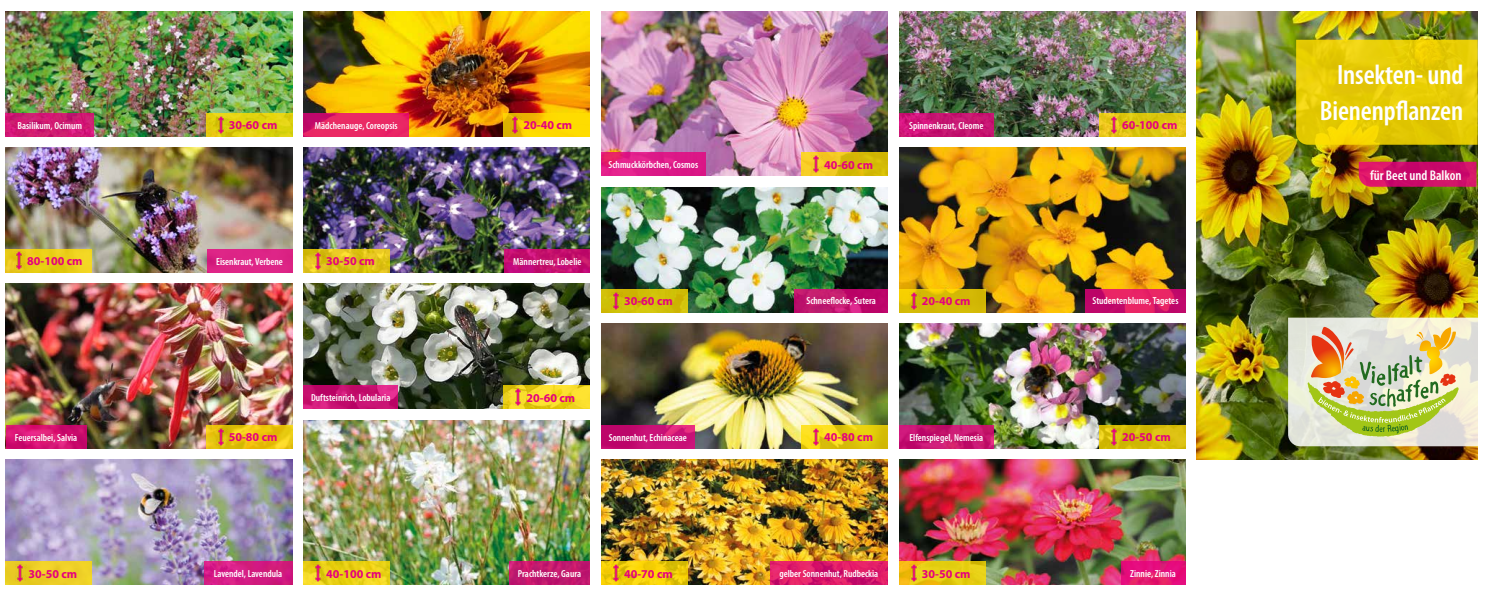
<style>
.page{position:relative;width:1489px;height:596px;background:#fff}
.page>*{position:absolute;margin:0;border:0;box-sizing:border-box;transform-origin:0 0}
.t1{font:600 condensed 28px/36.4px "Myriad Pro";letter-spacing:-.005em;color:#fff;text-align:right}
.t2{font:600 condensed 14px "Myriad Pro";color:#fff}
.t3{font:700 12px "Myriad Pro";color:#e6007d}
.t4{font:600 condensed 10.2px "Myriad Pro";color:#fff}
</style>
<div class="page">
<img style="left:1196px;top:11px;width:281px;height:448px">
<svg style="left:1295px;top:40px;width:182px;height:105px;background:#e5ca05"></svg>
<svg style="left:1358px;top:162px;width:118px;height:25px;background:#cf1367"></svg>
<svg style="left:1287px;top:317px;width:191px;height:129px;background:#d8d2a8"></svg>
<img style="left:601px;top:11px;width:286px;height:165px">
<img style="left:601px;top:323px;width:286px;height:125px">
<img style="left:601px;top:459px;width:286px;height:125px">
<img style="left:601px;top:187px;width:286px;height:125px">
<svg style="left:601px;top:153px;width:104px;height:23px;background:#df1c86"></svg>
<svg style="left:794px;top:289px;width:93px;height:23px;background:#c1126e"></svg>
<img style="left:899px;top:147px;width:286px;height:165px">
<img style="left:899px;top:11px;width:286px;height:125px">
<img style="left:899px;top:323px;width:286px;height:125px">
<img style="left:899px;top:459px;width:286px;height:125px">
<img style="left:6px;top:11px;width:286px;height:125px">
<img style="left:6px;top:147px;width:286px;height:125px">
<img style="left:6px;top:459px;width:286px;height:125px">
<img style="left:6px;top:283px;width:286px;height:165px">
<svg style="left:6px;top:425px;width:80px;height:23px;background:#d41271"></svg>
<svg style="left:601px;top:425px;width:93px;height:23px;background:#c60f72"></svg>
<svg style="left:899px;top:113px;width:94px;height:23px;background:#ca1474"></svg>
<svg style="left:1085px;top:289px;width:100px;height:23px;background:#d51767"></svg>
<svg style="left:899px;top:425px;width:94px;height:23px;background:#c6146f"></svg>
<svg style="left:1120px;top:561px;width:65px;height:23px"></svg>
<img style="left:303px;top:420px;width:287px;height:164px">
<svg style="left:509px;top:561px;width:81px;height:23px;background:#c2186e"></svg>
<div style="left:207px;top:249px;width:85px;height:23px;background:#de2587"></div>
<svg style="left:770px;top:561px;width:117px;height:23px;background:#dc1a69"></svg>
<img style="left:303px;top:283px;width:287px;height:125px">
<svg style="left:204px;top:561px;width:88px;height:23px;background:#d31b82"></svg>
<img style="left:303px;top:147px;width:287px;height:125px">
<svg style="left:505px;top:249px;width:85px;height:23px;background:#c40e6f"></svg>
<img style="left:303px;top:11px;width:287px;height:125px">
<svg style="left:303px;top:113px;width:106px;height:23px;background:#e32264"></svg>
<svg style="left:6px;top:113px;width:88px;height:23px;background:#ce1972"></svg>
<svg style="left:303px;top:385px;width:95px;height:23px;background:#c81272"></svg>
<svg style="left:1099px;top:113px;width:86px;height:23px;background:#dfc611"></svg>
<img style="left:1103px;top:116px;width:21px;height:17px">
<svg style="left:899px;top:289px;width:86px;height:23px;background:#d7bb04"></svg>
<div style="left:1099px;top:425px;width:86px;height:23px;background:linear-gradient(to right,#d0b703,#dbc110)"></div>
<svg style="left:899px;top:561px;width:86px;height:23px;background:#e7ca12"></svg>
<img style="left:903px;top:564px;width:21px;height:17px">
<img style="left:1103px;top:428px;width:21px;height:17px">
<img style="left:903px;top:292px;width:21px;height:17px">
<svg style="left:801px;top:153px;width:86px;height:23px;background:#debe10"></svg>
<svg style="left:801px;top:425px;width:86px;height:23px;background:#e5cb0e"></svg>
<svg style="left:601px;top:561px;width:86px;height:23px;background:#efcd07"></svg>
<div style="left:601px;top:289px;width:86px;height:23px;background:linear-gradient(to right,#cfba08,#d1bf07)"></div>
<svg style="left:503px;top:385px;width:87px;height:23px;background:#f2d723"></svg>
<svg style="left:303px;top:561px;width:86px;height:23px;background:#ead117"></svg>
<svg style="left:303px;top:249px;width:86px;height:23px;background:#e0c318"></svg>
<svg style="left:503px;top:113px;width:87px;height:23px;background:#f9d200"></svg>
<img style="left:605px;top:292px;width:21px;height:17px">
<img style="left:805px;top:428px;width:21px;height:17px">
<img style="left:805px;top:156px;width:21px;height:17px">
<img style="left:605px;top:564px;width:21px;height:17px">
<img style="left:307px;top:564px;width:21px;height:17px">
<img style="left:508px;top:388px;width:21px;height:17px">
<img style="left:307px;top:252px;width:21px;height:17px">
<img style="left:505px;top:116px;width:21px;height:17px">
<div style="left:6px;top:561px;width:86px;height:23px;background:#edcf27"></div>
<svg style="left:206px;top:425px;width:86px;height:23px;background:#ebc510"></svg>
<svg style="left:206px;top:113px;width:86px;height:23px;background:#dfd10e"></svg>
<svg style="left:6px;top:249px;width:86px;height:23px;background:#eace18"></svg>
<img style="left:15px;top:564px;width:16px;height:17px">
<img style="left:210px;top:116px;width:21px;height:17px">
<img style="left:9px;top:252px;width:21px;height:17px">
<img style="left:210px;top:428px;width:21px;height:17px">
<p class="t3" style="left:229px;top:117px;width:50px">30-60 cm</p>
<p class="t4" style="left:17px;top:119px;width:66px">Basilikum, Ocimum</p>
<p class="t4" style="left:315px;top:119px;width:84px">Mädchenauge, Coreopsis</p>
<p class="t3" style="left:523px;top:117px;width:50px">20-40 cm</p>
<p class="t4" style="left:909px;top:119px;width:76px">Spinnenkraut, Cleome</p>
<p class="t4" style="left:608px;top:158px;width:91px">Schmuckkörbchen, Cosmos</p>
<p class="t3" style="left:824px;top:157px;width:50px">40-60 cm</p>
<p class="t3" style="left:27px;top:253px;width:57px">80-100 cm</p>
<p class="t4" style="left:216px;top:255px;width:68px">Eisenkraut, Verbene</p>
<p class="t3" style="left:326px;top:253px;width:50px">30-50 cm</p>
<p class="t4" style="left:513px;top:255px;width:70px">Männertreu, Lobelie</p>
<p class="t3" style="left:624px;top:293px;width:50px">30-60 cm</p>
<p class="t3" style="left:921px;top:293px;width:50px">20-40 cm</p>
<p class="t4" style="left:806px;top:294px;width:71px">Schneeflocke, Sutera</p>
<p class="t4" style="left:311px;top:391px;width:81px">Duftsteinrich, Lobularia</p>
<p class="t3" style="left:526px;top:389px;width:50px">20-60 cm</p>
<p class="t3" style="left:229px;top:429px;width:50px">50-80 cm</p>
<p class="t4" style="left:15px;top:430px;width:64px">Feuersalbei, Salvia</p>
<p class="t4" style="left:608px;top:430px;width:79px">Sonnenhut, Echinaceae</p>
<p class="t3" style="left:824px;top:429px;width:50px">40-80 cm</p>
<p class="t4" style="left:909px;top:431px;width:75px">Elfenspiegel, Nemesia</p>
<p class="t3" style="left:1122px;top:117px;width:57px">60-100 cm</p>
<p class="t4" style="left:1092px;top:294px;width:87px">Studentenblume, Tagetes</p>
<p class="t3" style="left:1122px;top:429px;width:50px">20-50 cm</p>
<p class="t3" style="left:28px;top:565px;width:50px">30-50 cm</p>
<p class="t4" style="left:214px;top:567px;width:70px">Lavendel, Lavendula</p>
<p class="t3" style="left:326px;top:565px;width:57px">40-100 cm</p>
<p class="t3" style="left:624px;top:565px;width:50px">40-70 cm</p>
<p class="t3" style="left:921px;top:565px;width:50px">30-50 cm</p>
<p class="t4" style="left:518px;top:567px;width:65px">Prachtkerze, Gaura</p>
<p class="t4" style="left:1130px;top:567px;width:47px">Zinnie, Zinnia</p>
<p class="t4" style="left:779px;top:567px;width:100px">gelber Sonnenhut, Rudbeckia</p>
<h1 class="t1" style="left:1319px;top:56px;width:145px">Insekten- und<br>Bienenpflanzen</h1>
<h2 class="t2" style="left:1369px;top:166px;width:93px">für Beet und Balkon</h2>
</div>
